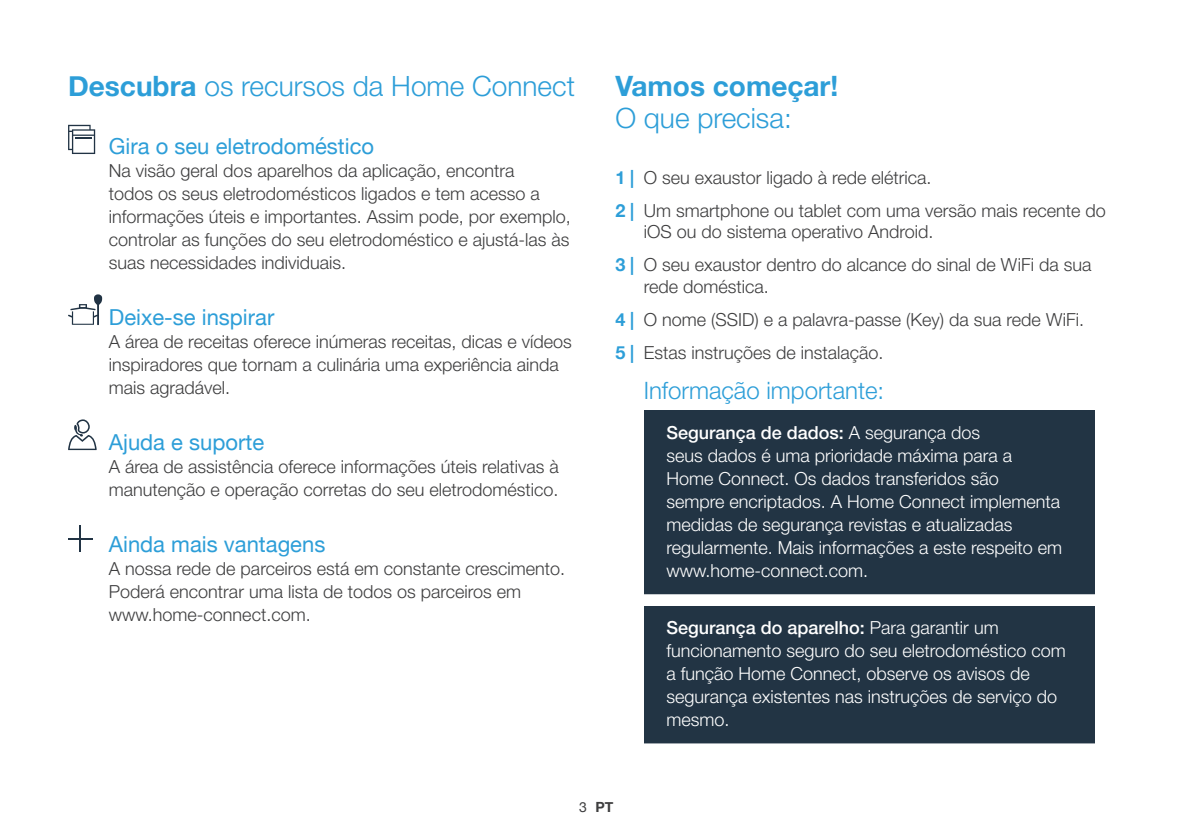
<style>
.page{position:relative;width:1191px;height:840px;background:#fff}
.page>*{position:absolute;margin:0;border:0;box-sizing:border-box;transform-origin:0 0}
.t1{font:300 28px "Helvetica Neue";color:#2d9ed8}
.t2{font:700 28px "Helvetica Neue";color:#2d9ed8}
.t3{font:300 24px "Helvetica Neue";color:#2d9ed8}
.t4{font:22px "Helvetica Neue";color:#2d9ed8}
.t5{font:300 18px/23px "Helvetica Neue";color:#3e3e3f}
.t6{font:300 18px/23px "Helvetica Neue";color:#fff}
.t7{font:700 14px "Helvetica Neue";color:#3e3e3f}
.s1{font-weight:700}
.s2{font-weight:700;color:#2d9ed8}
.s3{font-weight:500}
.s4{font-weight:400}
</style>
<div class="page">
<svg style="left:68px;top:125px;width:27px;height:29px"></svg>
<svg style="left:68px;top:294px;width:34px;height:31px"></svg>
<svg style="left:68px;top:419px;width:29px;height:31px"></svg>
<svg style="left:80px;top:525px;width:1px;height:27px"></svg>
<hr style="left:68px;top:537px;width:25px;height:2px;background:#213344">
<div style="left:643px;top:410px;width:451px;height:189px;background:#223444"></div>
<div style="left:592px;top:594px;width:548px;height:10px;background:#fff"></div>
<div style="left:643px;top:605px;width:451px;height:143px;background:#223444"></div>
<div style="left:592px;top:743px;width:548px;height:10px;background:#fff"></div>
<h1 class="t1" style="left:68px;top:63px;width:508px"><span class="s1">Descubra</span> os recursos da Home Connect</h1>
<p class="t4" style="left:109px;top:130px;width:267px">Gira o seu eletrodoméstico</p>
<p class="t5" style="left:109px;top:158px;width:463px">Na visão geral dos aparelhos da aplicação, encontra<br>todos os seus eletrodomésticos ligados e tem acesso a informações úteis e importantes. Assim pode, por exemplo, controlar as funções do seu eletrodoméstico e ajustá-las às suas necessidades individuais.</p>
<p class="t4" style="left:109px;top:301px;width:167px">Deixe-se inspirar</p>
<p class="t5" style="left:109px;top:329px;width:464px">A área de receitas oferece inúmeras receitas, dicas e vídeos inspiradores que tornam a culinária uma experiência ainda mais agradável.</p>
<p class="t4" style="left:109px;top:426px;width:157px">Ajuda e suporte</p>
<p class="t5" style="left:109px;top:453px;width:451px">A área de assistência oferece informações úteis relativas à manutenção e operação corretas do seu eletrodoméstico.</p>
<p class="t4" style="left:109px;top:528px;width:218px">Ainda mais vantagens</p>
<p class="t5" style="left:109px;top:555px;width:458px">A nossa rede de parceiros está em constante crescimento.<br>Poderá encontrar uma lista de todos os parceiros em www.home-connect.com.</p>
<h1 class="t2" style="left:615px;top:64px;width:224px">Vamos começar!</h1>
<h1 class="t1" style="left:615px;top:95px;width:178px">O que precisa:</h1>
<p class="t5" style="left:615px;top:159px;width:492px;line-height:33px"><span class="s2">1 |</span> O seu exaustor ligado à rede elétrica.<br><span class="s2">2 |</span> Um smartphone ou tablet com uma versão mais recente do</p>
<p class="t5" style="left:615px;top:214px;width:477px;line-height:33px;text-indent:28px">iOS ou do sistema operativo Android.<br><span class="s2">3 |</span> O seu exaustor dentro do alcance do sinal de WiFi da sua</p>
<p class="t5" style="left:615px;top:268px;width:470px;line-height:33px;text-indent:28px">rede doméstica.<br><span class="s2">4 |</span> O nome (SSID) e a palavra-passe (Key) da sua rede WiFi.<br><span class="s2">5 |</span> Estas instruções de instalação.</p>
<h2 class="t3" style="left:643px;top:371px;width:242px">Informação importante:</h2>
<p class="t6" style="left:666px;top:419px;width:397px"><span class="s3">Segurança de dados:</span> A segurança dos<br>seus dados é uma prioridade máxima para a Home Connect. Os dados transferidos são<br>sempre encriptados. A Home Connect implementa medidas de segurança revistas e atualizadas regularmente. Mais informações a este respeito em www.home-connect.com.</p>
<p class="t6" style="left:666px;top:614px;width:401px"><span class="s3">Segurança do aparelho:</span> Para garantir um funcionamento seguro do seu eletrodoméstico com a função Home Connect, observe os avisos de segurança existentes nas instruções de serviço do mesmo.</p>
<p class="t7" style="left:579px;top:795px;width:36px"><span class="s4">3</span> PT</p>
</div>
